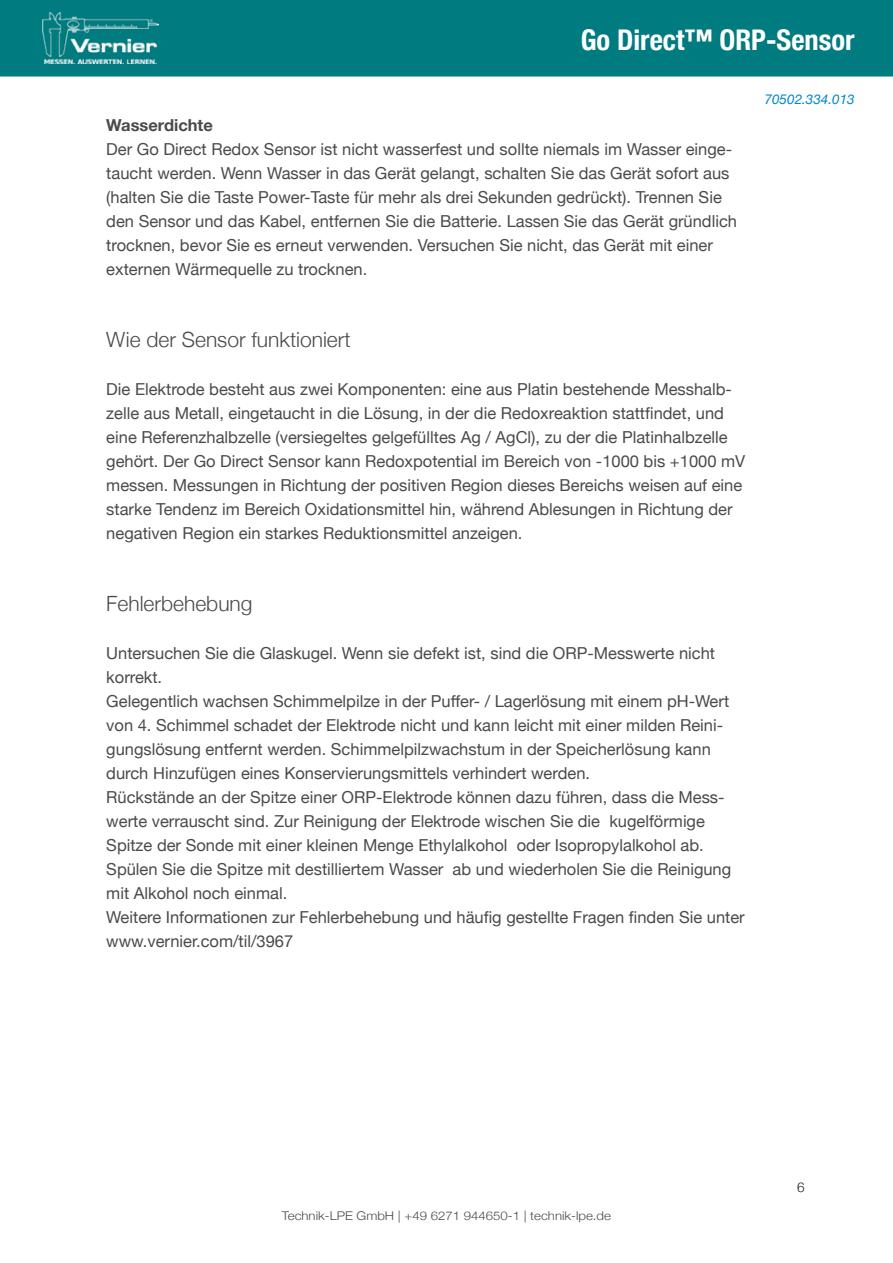
<style>
.page{position:relative;width:893px;height:1263px;background:#fff}
.page>*{position:absolute;margin:0;border:0;box-sizing:border-box;transform-origin:0 0}
.t1{font:700 condensed 28.5px "Helvetica Neue";color:#fff}
.t2{font:300 21px "Helvetica Neue";color:#4a4a49}
.t3{font:16.5px/24px "Helvetica Neue";color:#4a4a49}
.t4{font:700 16.5px "Helvetica Neue";color:#4a4a49}
.t5{font:italic 13.5px "Helvetica Neue";color:#0086ce}
.t6{font:300 13.5px "Helvetica Neue";color:#1d1d1b}
.t7{font:300 12px "Helvetica Neue";color:#4a4a49;scale:1.1 1}
</style>
<div class="page">
<div style="left:0;top:0;width:893px;height:77px;background:#007b80"></div>
<img style="left:43px;top:12px;width:116px;height:52px">
<h1 class="t1" style="left:581px;top:16px;width:276px">Go Direct™ ORP-Sensor</h1>
<p class="t4" style="left:106px;top:112px;width:108px">Wasserdichte</p>
<p class="t3" style="left:106px;top:138px;width:632px">Der Go Direct Redox Sensor ist nicht wasserfest und sollte niemals im Wasser einge&shy;taucht werden. Wenn Wasser in das Gerät gelangt, schalten Sie das Gerät sofort aus (halten Sie die Taste Power-Taste für mehr als drei Sekunden gedrückt). Trennen Sie den Sensor und das Kabel, entfernen Sie die Batterie. Lassen Sie das Gerät gründlich trocknen, bevor Sie es erneut verwenden. Versuchen Sie nicht, das Gerät mit einer externen Wärmequelle zu trocknen.</p>
<p class="t5" style="left:765px;top:90px;width:92px">70502.334.013</p>
<p class="t2" style="left:106px;top:322px;width:246px">Wie der Sensor funktioniert</p>
<p class="t3" style="left:106px;top:378px;width:640px">Die Elektrode besteht aus zwei Komponenten: eine aus Platin bestehende Messhalb&shy;zelle aus Metall, eingetaucht in die Lösung, in der die Redoxreaktion stattfindet, und eine Referenzhalbzelle (versiegeltes gelgefülltes Ag / AgCl), zu der die Platinhalbzelle gehört. Der Go Direct Sensor kann Redoxpotential im Bereich von -1000 bis +1000 mV messen. Messungen in Richtung der positiven Region dieses Bereichs weisen auf eine starke Tendenz im Bereich Oxidationsmittel hin, während Ablesungen in Richtung der negativen Region ein starkes Reduktionsmittel anzeigen.</p>
<p class="t2" style="left:106px;top:586px;width:148px">Fehlerbehebung</p>
<p class="t3" style="left:106px;top:642px;width:640px">Untersuchen Sie die Glaskugel. Wenn sie defekt ist, sind die ORP-Messwerte nicht korrekt.<br>Gelegentlich wachsen Schimmelpilze in der Puffer- / Lagerlösung mit einem pH-Wert von 4. Schimmel schadet der Elektrode nicht und kann leicht mit einer milden Reini&shy;gungslösung entfernt werden. Schimmelpilzwachstum in der Speicherlösung kann durch Hinzufügen eines Konservierungsmittels verhindert werden.<br>Rückstände an der Spitze einer ORP-Elektrode können dazu führen, dass die Mess&shy;werte verrauscht sind. Zur Reinigung der Elektrode wischen Sie die kugelförmige Spitze der Sonde mit einer kleinen Menge Ethylalkohol oder Isopropylalkohol ab.<br>Spülen Sie die Spitze mit destilliertem Wasser ab und wiederholen Sie die Reinigung mit Alkohol noch einmal.<br>Weitere Informationen zur Fehlerbehebung und häufig gestellte Fragen finden Sie unter www.vernier.com/til/3967</p>
<p class="t7" style="left:282px;top:1206px;width:301px">Technik-LPE GmbH +49 6271 944650-1 technik-lpe.de</p>
<p class="t6" style="left:797px;top:1177px;width:9px">6</p>
</div>
